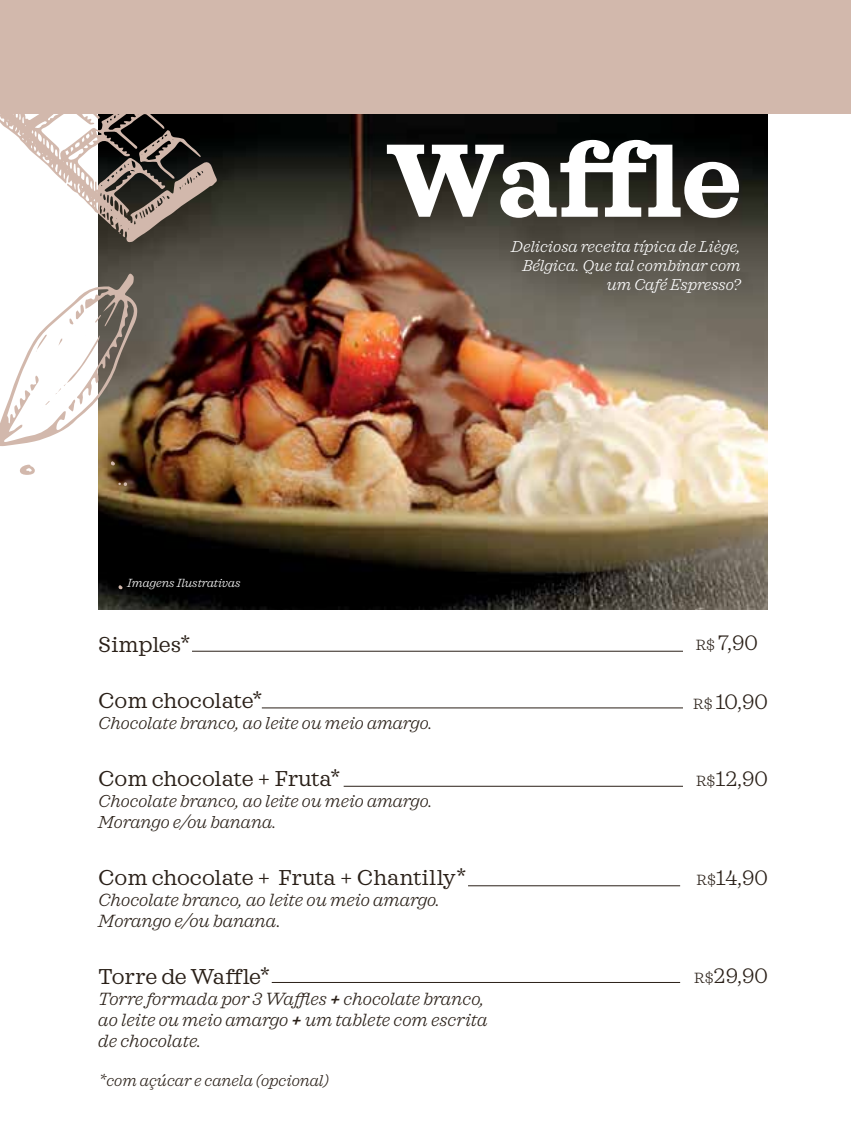
<style>
.page{position:relative;width:851px;height:1134px;background:#fff}
.page>*{position:absolute;margin:0;border:0;box-sizing:border-box;transform-origin:0 0}
.t1{font:700 106px "Sagona";color:#fff}
.t2{font:22px "Sagona";color:#2a2018}
.t3{font:22px "Sagona";letter-spacing:-.02em;color:#2a2018}
.t4{font:300 21.4px "Sagona";color:#2a2018}
.t5{font:italic 300 18px/21.2px "Sagona";color:#2a2018}
.t6{font:italic 300 17.6px/21.2px "Sagona";color:#2a2018}
.t7{font:italic 300 16px/19.2px "Sagona";color:#fff;text-align:right}
.t8{font:italic 300 16px "Sagona";color:#2a2018}
.t9{font:italic 300 12px "Sagona";color:#fff}
.s1{font-weight:700}
.s2{font-size:15px}
</style>
<div class="page">
<img style="left:98px;top:113px;width:669px;height:496px">
<div style="left:0;top:0;width:850px;height:113px;background:#d2b8ac"></div>
<svg style="left:0;top:113px;width:217px;height:129px"></svg>
<svg style="left:0;top:273px;width:137px;height:173px"></svg>
<svg style="left:118px;top:482px;width:10px;height:4px"></svg>
<svg style="left:118px;top:585px;width:5px;height:4px"></svg>
<svg style="left:111px;top:461px;width:4px;height:4px"></svg>
<svg style="left:20px;top:465px;width:15px;height:10px"></svg>
<hr style="left:192px;top:651px;width:491px;height:1px;background:#2a2018">
<hr style="left:262px;top:707px;width:421px;height:1px;background:#2a2018">
<hr style="left:468px;top:885px;width:212px;height:1px;background:#2a2018">
<hr style="left:272px;top:982px;width:408px;height:1px;background:#2a2018">
<hr style="left:343px;top:786px;width:340px;height:1px;background:#2a2018">
<h1 class="t1" style="left:387px;top:114px;width:356px">Waffle</h1>
<p class="t7" style="left:511px;top:237px;width:231px">Deliciosa receita típica de Liège,<br>Bélgica. Que tal combinar com um Café Espresso?</p>
<p class="t9" style="left:127px;top:576px;width:115px">Imagens Ilustrativas</p>
<p class="t2" style="left:98px;top:631px;width:94px">Simples*</p>
<p class="t2" style="left:98px;top:688px;width:166px">Com chocolate*</p>
<p class="t6" style="left:98px;top:713px;width:336px">Chocolate branco, ao leite ou meio amargo.</p>
<p class="t2" style="left:98px;top:766px;width:244px">Com chocolate + Fruta*</p>
<p class="t6" style="left:98px;top:791px;width:336px">Chocolate branco, ao leite ou meio amargo.<br>Morango e/ou banana.</p>
<p class="t2" style="left:98px;top:865px;width:370px">Com chocolate + Fruta + Chantilly*</p>
<p class="t5" style="left:98px;top:890px;width:343px">Chocolate branco, ao leite ou meio amargo.<br>Morango e/ou banana.</p>
<p class="t3" style="left:98px;top:963px;width:174px">Torre de Waffle*</p>
<p class="t5" style="left:98px;top:988px;width:391px">Torre formada por 3 Waffles <span class="s1">+</span> chocolate branco, ao leite ou meio amargo <span class="s1">+</span> um tablete com escrita de chocolate.</p>
<p class="t8" style="left:98px;top:1071px;width:232px">*com açúcar e canela (opcional)</p>
<p class="t4" style="left:695px;top:630px;width:64px"><span class="s2">R$</span> 7,90</p>
<p class="t4" style="left:693px;top:689px;width:76px"><span class="s2">R$</span> 10,90</p>
<p class="t4" style="left:696px;top:766px;width:73px"><span class="s2">R$</span>12,90</p>
<p class="t4" style="left:696px;top:865px;width:73px"><span class="s2">R$</span>14,90</p>
<p class="t4" style="left:694px;top:963px;width:75px"><span class="s2">R$</span>29,90</p>
</div>
